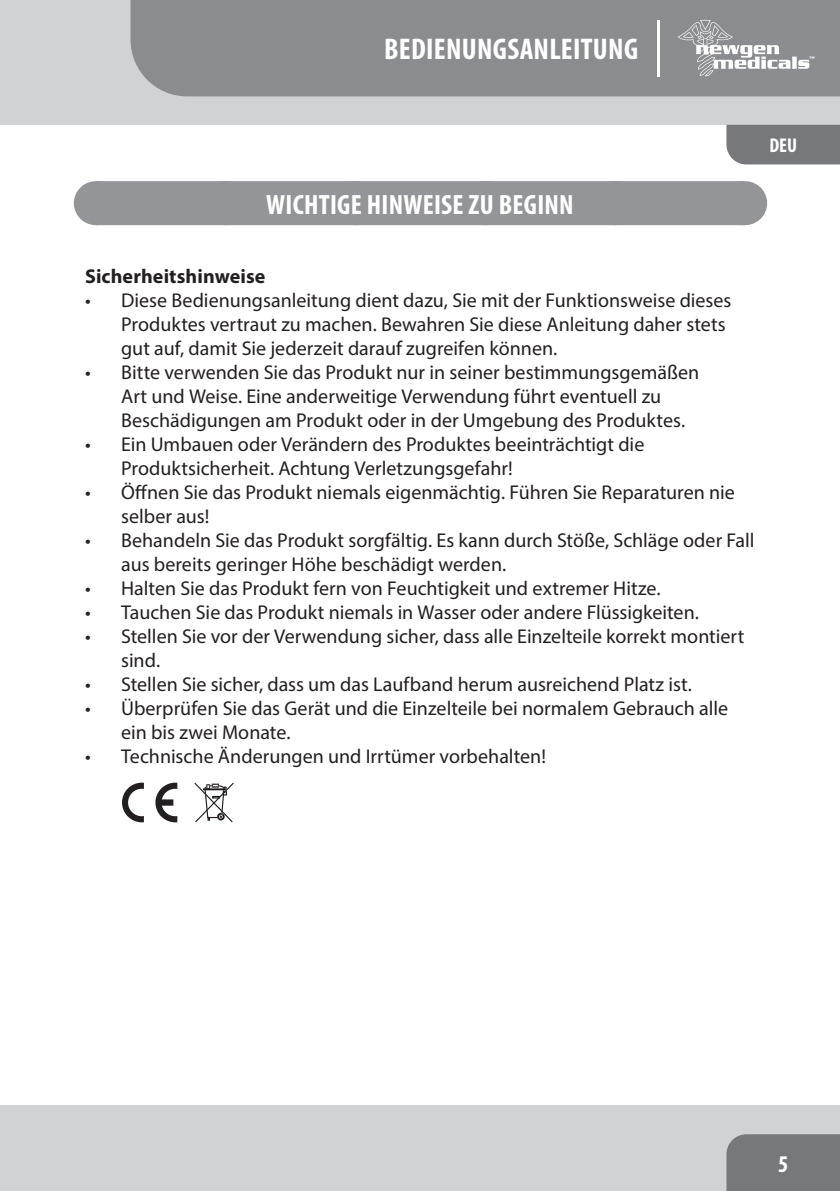
<style>
.page{position:relative;width:840px;height:1191px;background:#fff}
.page>*{position:absolute;margin:0;border:0;box-sizing:border-box;transform-origin:0 0}
.t1{font:700 condensed 30px "Myriad Pro";letter-spacing:.01em;color:#fff}
.t2{font:700 condensed 28px "Myriad Pro";letter-spacing:.01em;color:#fff}
.t3{font:700 condensed 24px "Myriad Pro";color:#fff}
.t4{font:20px/24px "Myriad Pro";color:#231f20}
.t5{font:700 20px "Myriad Pro";letter-spacing:.005em;color:#231f20}
.t6{font:700 condensed 20px "Myriad Pro";color:#fff}
</style>
<div class="page">
<div style="left:0;top:1106px;width:839px;height:85px;background:#d1d2d4"></div>
<div style="left:0;top:0;width:839px;height:125px;background:#d1d2d4"></div>
<div style="left:130px;top:0;width:709px;height:96px;background:#8a8c8f"></div>
<div style="left:726px;top:1134px;width:113px;height:57px;background:#76787b"></div>
<div style="left:726px;top:125px;width:113px;height:39px;background:#76787b"></div>
<svg style="left:677px;top:20px;width:137px;height:57px;background:#a0a2a4"></svg>
<hr style="left:656px;top:20px;width:3px;height:57px;background:#fff">
<div style="left:96px;top:181px;width:647px;height:44px;background:#939598"></div>
<svg style="left:230px;top:181px;width:449px;height:1px"></svg>
<hr style="left:743px;top:181px;width:1px;height:44px;background:#939598">
<svg style="left:122px;top:782px;width:22px;height:40px"></svg>
<svg style="left:155px;top:782px;width:22px;height:40px"></svg>
<svg style="left:194px;top:782px;width:40px;height:40px"></svg>
<h1 class="t1" style="left:384px;top:31px;width:255px">BEDIENUNGSANLEITUNG</h1>
<h2 class="t2" style="left:266px;top:187px;width:309px">WICHTIGE HINWEISE ZU BEGINN</h2>
<p class="t6" style="left:769px;top:133px;width:29px">DEU</p>
<p class="t5" style="left:85px;top:263px;width:182px">Sicherheitshinweise</p>
<p class="t4" style="left:121px;top:288px;width:611px;text-indent:-36px">• Diese Bedienungsanleitung dient dazu, Sie mit der Funktionsweise dieses<br>Produktes vertraut zu machen. Bewahren Sie diese Anleitung daher stets gut auf, damit Sie jederzeit darauf zugreifen können.</p>
<p class="t4" style="left:121px;top:360px;width:579px;text-indent:-36px">• Bitte verwenden Sie das Produkt nur in seiner bestimmungsgemäßen<br>Art und Weise. Eine anderweitige Verwendung führt eventuell zu<br>Beschädigungen am Produkt oder in der Umgebung des Produktes.</p>
<p class="t4" style="left:121px;top:432px;width:524px;text-indent:-36px">• Ein Umbauen oder Verändern des Produktes beeinträchtigt die<br>Produktsicherheit. Achtung Verletzungsgefahr!</p>
<p class="t4" style="left:121px;top:480px;width:615px;text-indent:-36px">• Öffnen Sie das Produkt niemals eigenmächtig. Führen Sie Reparaturen nie selber aus!</p>
<p class="t4" style="left:121px;top:528px;width:634px;text-indent:-36px">• Behandeln Sie das Produkt sorgfältig. Es kann durch Stöße, Schläge oder Fall aus bereits geringer Höhe beschädigt werden.</p>
<p class="t4" style="left:85px;top:576px;width:576px">• Halten Sie das Produkt fern von Feuchtigkeit und extremer Hitze.</p>
<p class="t4" style="left:85px;top:600px;width:615px">• Tauchen Sie das Produkt niemals in Wasser oder andere Flüssigkeiten.</p>
<p class="t4" style="left:121px;top:624px;width:624px;text-indent:-36px">• Stellen Sie vor der Verwendung sicher, dass alle Einzelteile korrekt montiert sind.</p>
<p class="t4" style="left:85px;top:672px;width:608px">• Stellen Sie sicher, dass um das Laufband herum ausreichend Platz ist.</p>
<p class="t4" style="left:121px;top:696px;width:608px;text-indent:-36px">• Überprüfen Sie das Gerät und die Einzelteile bei normalem Gebrauch alle ein bis zwei Monate.</p>
<p class="t4" style="left:85px;top:744px;width:462px">• Technische Änderungen und Irrtümer vorbehalten!</p>
<p class="t3" style="left:777px;top:1148px;width:12px">5</p>
</div>
